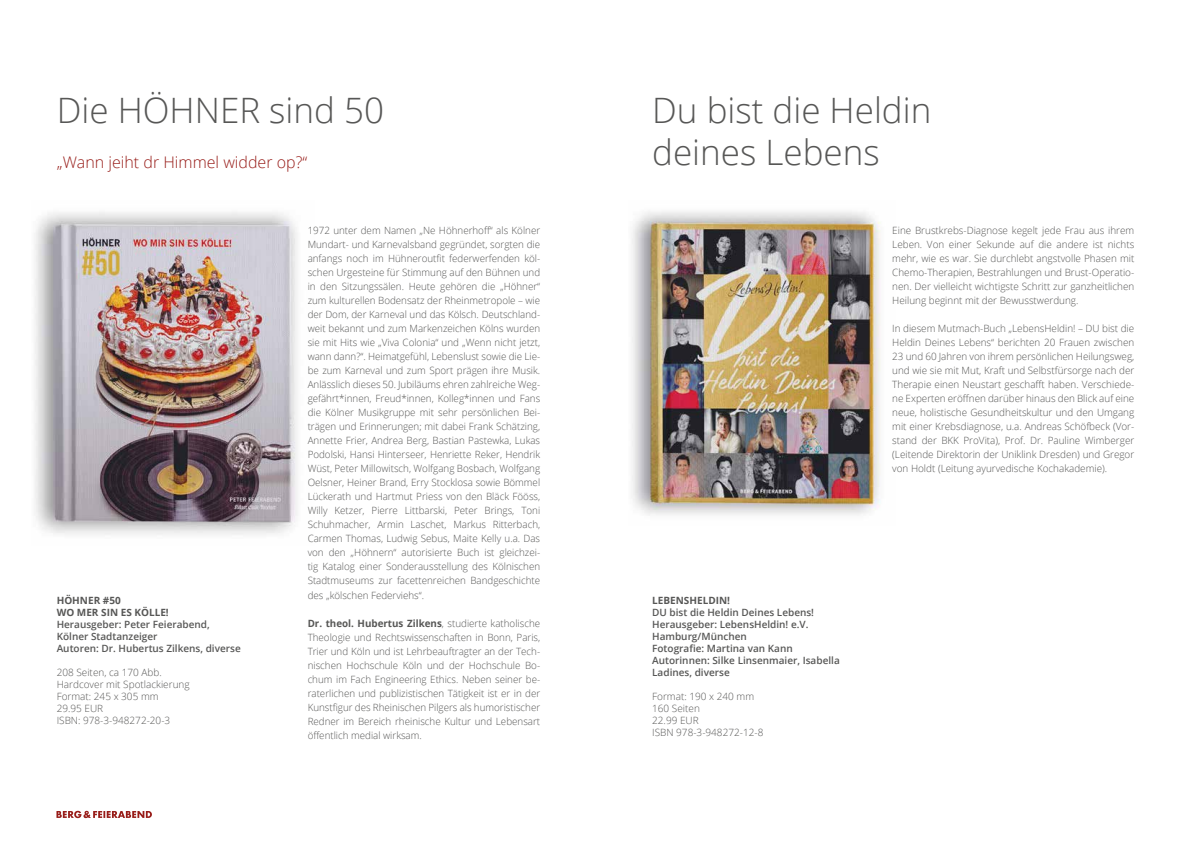
<style>
.page{position:relative;width:1191px;height:842px;background:#fff}
.page>*{position:absolute;margin:0;border:0;box-sizing:border-box;transform-origin:0 0}
.t1{font:300 35px/42px "Open Sans";color:#575756}
.t2{font:300 16px "Open Sans";color:#981d19}
.t3{font:300 10px/14px "Open Sans";color:#575756;text-align:justify}
.t4{font:600 10px/12px "Open Sans";color:#575756}
.t5{font:700 10px/12px "Open Sans";color:#575756}
.s1{font-weight:700}
</style>
<div class="page">
<img style="left:632px;top:211px;width:249px;height:304px">
<img style="left:35px;top:212px;width:262px;height:323px">
<svg style="left:56px;top:811px;width:96px;height:7px"></svg>
<h1 class="t1" style="left:57px;top:88px;width:329px">Die HÖHNER sind 50</h1>
<h2 class="t2" style="left:57px;top:151px;width:252px">„Wann jeiht dr Himmel widder op?“</h2>
<p class="t5" style="left:57px;top:594px;width:114px">HÖHNER #50<br>WO MER SIN ES KÖLLE!</p>
<p class="t4" style="left:57px;top:618px;width:186px">Herausgeber: Peter Feierabend,<br>Kölner Stadtanzeiger<br>Autoren: Dr. Hubertus Zilkens, diverse</p>
<p class="t3" style="left:57px;top:666px;width:134px;line-height:12px;text-align:left">208 Seiten, ca 170 Abb.<br>Hardcover mit Spotlackierung<br>Format: 245 x 305 mm<br>29.95 EUR<br>ISBN: 978-3-948272-20-3</p>
<p class="t3" style="left:308px;top:224px;width:234px">1972 unter dem Namen „Ne Höhnerhoff“ als Kölner Mundart- und Karnevalsband gegründet, sorgten die anfangs noch im Hühneroutfit federwerfenden köl&shy;schen Urgesteine für Stimmung auf den Bühnen und in den Sitzungssälen. Heute gehören die „Höhner“ zum kulturellen Bodensatz der Rheinmetropole – wie der Dom, der Karneval und das Kölsch. Deutschland&shy;weit bekannt und zum Markenzeichen Kölns wurden sie mit Hits wie „Viva Colonia“ und „Wenn nicht jetzt, wann dann?“. Heimatgefühl, Lebenslust sowie die Lie&shy;be zum Karneval und zum Sport prägen ihre Musik.<br>Anlässlich dieses 50. Jubiläums ehren zahlreiche Weg&shy;gefährt*innen, Freud*innen, Kolleg*innen und Fans die Kölner Musikgruppe mit sehr persönlichen Bei&shy;trägen und Erinnerungen; mit dabei Frank Schätzing, Annette Frier, Andrea Berg, Bastian Pastewka, Lukas Podolski, Hansi Hinterseer, Henriette Reker, Hendrik Wüst, Peter Millowitsch, Wolfgang Bosbach, Wolfgang Oelsner, Heiner Brand, Erry Stocklosa sowie Bömmel Lückerath und Hartmut Priess von den Bläck Fööss, Willy Ketzer, Pierre Littbarski, Peter Brings, Toni Schuhmacher, Armin Laschet, Markus Ritterbach, Carmen Thomas, Ludwig Sebus, Maite Kelly u.a. Das von den „Höhnern“ autorisierte Buch ist gleichzei&shy;tig Katalog einer Sonderausstellung des Kölnischen Stadtmuseums zur facettenreichen Bandgeschichte des „kölschen Federviehs“.</p>
<p class="t3" style="left:308px;top:616px;width:234px"><span class="s1">Dr. theol. Hubertus Zilkens</span>, studierte katholische Theologie und Rechtswissenschaften in Bonn, Paris, Trier und Köln und ist Lehrbeauftragter an der Tech&shy;nischen Hochschule Köln und der Hochschule Bo&shy;chum im Fach Engineering Ethics. Neben seiner be&shy;raterlichen und publizistischen Tätigkeit ist er in der Kunstfigur des Rheinischen Pilgers als humoristischer Redner im Bereich rheinische Kultur und Lebensart öffentlich medial wirksam.</p>
<h1 class="t1" style="left:652px;top:88px;width:281px">Du bist die Heldin deines Lebens</h1>
<p class="t5" style="left:652px;top:594px;width:79px">LEBENSHELDIN!</p>
<p class="t4" style="left:652px;top:606px;width:189px">DU bist die Heldin Deines Lebens!<br>Herausgeber: LebensHeldin! e.V.<br>Hamburg/München<br>Fotografie: Martina van Kann<br>Autorinnen: Silke Linsenmaier, Isabella<br>Ladines, diverse</p>
<p class="t3" style="left:652px;top:690px;width:113px;line-height:12px;text-align:left">Format: 190 x 240 mm<br>160 Seiten<br>22.99 EUR<br>ISBN 978-3-948272-12-8</p>
<p class="t3" style="left:892px;top:224px;width:243px">Eine Brustkrebs-Diagnose kegelt jede Frau aus ihrem Leben. Von einer Sekunde auf die andere ist nichts mehr, wie es war. Sie durchlebt angstvolle Phasen mit Chemo-Therapien, Bestrahlungen und Brust-Operatio&shy;nen. Der vielleicht wichtigste Schritt zur ganzheitlichen Heilung beginnt mit der Bewusstwerdung.</p>
<p class="t3" style="left:892px;top:322px;width:243px">In diesem Mutmach-Buch „LebensHeldin! – DU bist die Heldin Deines Lebens“ berichten 20 Frauen zwischen 23 und 60 Jahren von ihrem persönlichen Heilungsweg, und wie sie mit Mut, Kraft und Selbstfürsorge nach der Therapie einen Neustart geschafft haben. Verschiede&shy;ne Experten eröffnen darüber hinaus den Blick auf eine neue, holistische Gesundheitskultur und den Umgang mit einer Krebsdiagnose, u.a. Andreas Schöfbeck (Vor&shy;stand der BKK ProVita), Prof. Dr. Pauline Wimberger (Leitende Direktorin der Uniklink Dresden) und Gregor von Holdt (Leitung ayurvedische Kochakademie).</p>
</div>
